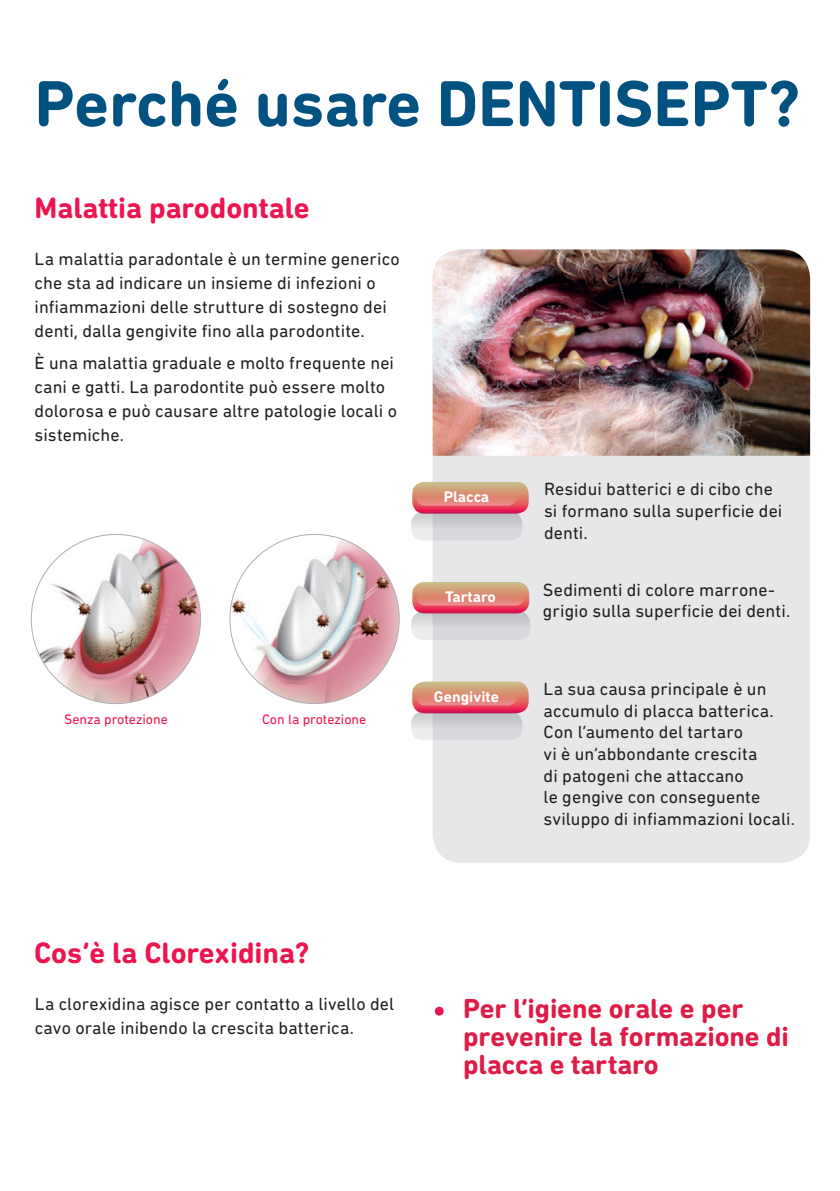
<style>
.page{position:relative;width:840px;height:1191px;background:#fff}
.page>*{position:absolute;margin:0;border:0;box-sizing:border-box;transform-origin:0 0}
.t1{font:700 66px "DIN Next Rounded LT Pro";color:#015281}
.t2{font:700 30px "DIN Next Rounded LT Pro";color:#ed154f}
.t3{font:700 28px/28px "DIN Next Rounded LT Pro";letter-spacing:-.005em;color:#de1c46}
.t4{font:18px/21.6px "DIN Next Rounded LT Pro";letter-spacing:.005em;color:#231f20}
.t5{font:700 15.6px "DIN Next Rounded LT Pro";color:#fff}
.t6{font:14px "DIN Next Rounded LT Pro";color:#ed154f}
</style>
<div class="page">
<svg style="left:434px;top:1006px;width:9px;height:9px"></svg>
<img style="left:31px;top:534px;width:169px;height:169px;border-radius:85px">
<img style="left:230px;top:534px;width:169px;height:169px;border-radius:85px">
<div style="left:432px;top:249px;width:377px;height:613px;background:#e6e7e9;border-radius:28px"></div>
<img style="left:432px;top:249px;width:377px;height:207px">
<svg style="left:411px;top:512px;width:111px;height:28px;fill:#d4d6d8"></svg>
<svg style="left:412px;top:482px;width:116px;height:31px;background:#db7f74"></svg>
<svg style="left:411px;top:611px;width:119px;height:29px;fill:#d5d7d9"></svg>
<svg style="left:412px;top:582px;width:117px;height:31px;background:#dc7f75"></svg>
<svg style="left:411px;top:711px;width:111px;height:29px;fill:#d5d6d9"></svg>
<svg style="left:412px;top:681px;width:116px;height:32px;background:#dc8076"></svg>
<h1 class="t1" style="left:35px;top:65px;width:766px">Perché usare DENTISEPT?</h1>
<h2 class="t2" style="left:35px;top:190px;width:276px">Malattia parodontale</h2>
<p class="t4" style="left:35px;top:247px;width:366px;line-height:24px">La malattia paradontale è un termine generico che sta ad indicare un insieme di infezioni o infiammazioni delle strutture di sostegno dei denti, dalla gengivite fino alla parodontite.</p>
<p class="t4" style="left:35px;top:351px;width:364px;line-height:24px">È una malattia graduale e molto frequente nei cani e gatti. La parodontite può essere molto dolorosa e può causare altre patologie locali o sistemiche.</p>
<p class="t6" style="left:64px;top:711px;width:105px">Senza protezione</p>
<p class="t6" style="left:262px;top:711px;width:106px">Con la protezione</p>
<p class="t5" style="left:443px;top:487px;width:47px">Placca</p>
<p class="t4" style="left:543px;top:478px;width:240px">Residui batterici e di cibo che si formano sulla superficie dei denti.</p>
<p class="t5" style="left:445px;top:587px;width:52px">Tartaro</p>
<p class="t4" style="left:542px;top:578px;width:248px">Sedimenti di colore marrone&shy;grigio sulla superficie dei denti.</p>
<p class="t5" style="left:434px;top:687px;width:66px">Gengivite</p>
<p class="t4" style="left:543px;top:678px;width:253px">La sua causa principale è un accumulo di placca batterica.<br>Con l’aumento del tartaro<br>vi è un’abbondante crescita<br>di patogeni che attaccano<br>le gengive con conseguente sviluppo di infiammazioni locali.</p>
<h2 class="t2" style="left:34px;top:935px;width:276px">Cos’è la Clorexidina?</h2>
<p class="t4" style="left:35px;top:991px;width:360px;line-height:24px">La clorexidina agisce per contatto a livello del cavo orale inibendo la crescita batterica.</p>
<h3 class="t3" style="left:463px;top:994px;width:327px">Per l’igiene orale e per prevenire la formazione di placca e tartaro</h3>
</div>
